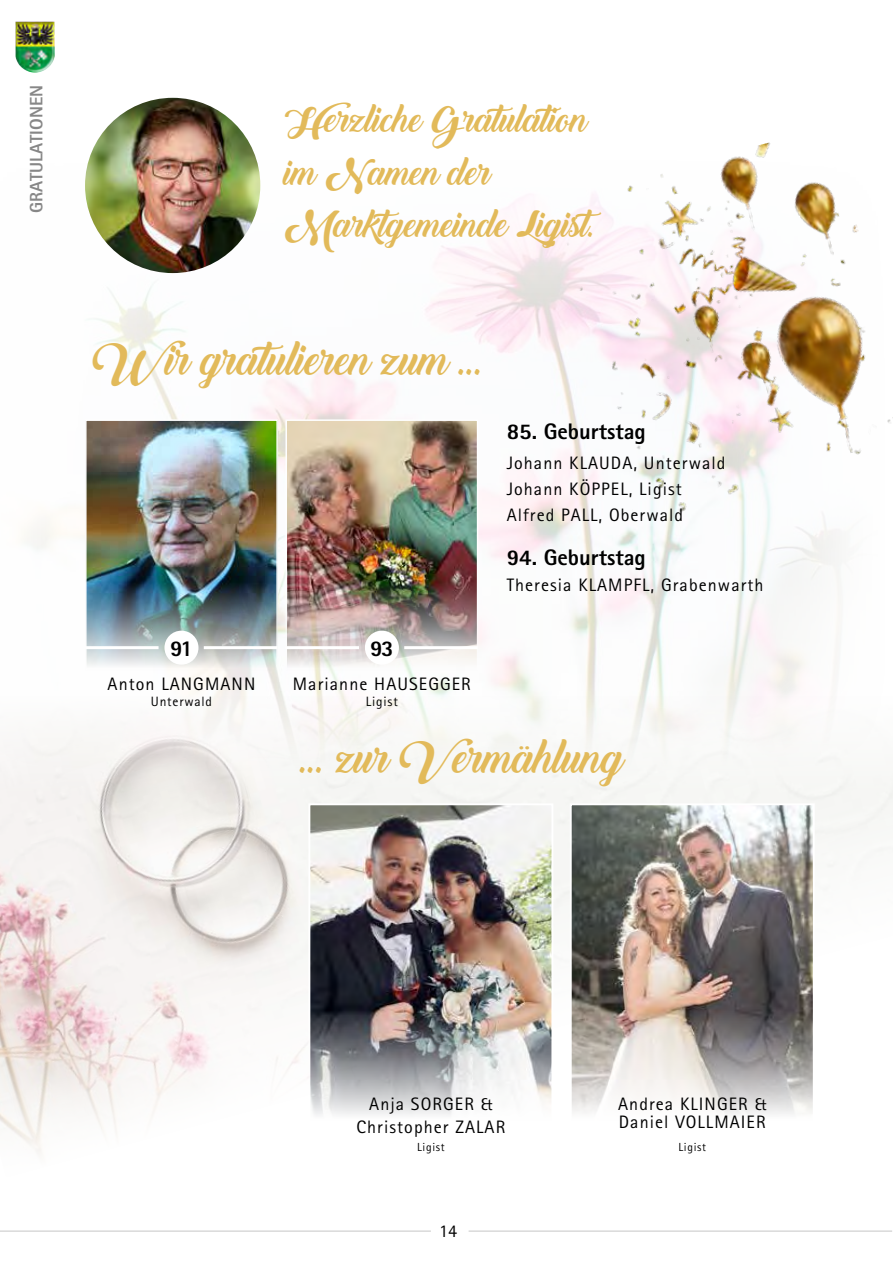
<style>
.page{position:relative;width:893px;height:1263px;background:#fff}
.page>*{position:absolute;margin:0;border:0;box-sizing:border-box;transform-origin:0 0}
.t1{font:41.85px "Backto Black Demo";letter-spacing:-.01em;color:#e2ba5a}
.t2{font:34.5px/52.5px "Backto Black Demo";letter-spacing:-.01em;color:#e2ba5a}
.t3{font:800 22.5px "Rotis Sans Serif Std";color:#000}
.t4{font:18px/25.8px "Rotis Sans Serif Std";letter-spacing:.06em;color:#000}
.t5{font:800 18px "Rotis Sans Serif Std";color:#878787}
.t6{font:13.5px "Rotis Sans Serif Std";letter-spacing:.06em;color:#000}
.t7{font:11.7px "Rotis Sans Serif Std";letter-spacing:.06em;color:#000}
</style>
<div class="page">
<img style="left:27px;top:157px;width:813px;height:403px">
<img style="left:550px;top:142px;width:343px;height:386px">
<img style="left:0;top:560px;width:893px;height:593px">
<img style="left:85px;top:98px;width:175px;height:175px;border-radius:88px">
<img style="left:311px;top:806px;width:239px;height:314px">
<div style="left:308px;top:803px;width:245px;height:320px;border:2px solid #fff"></div>
<img style="left:573px;top:806px;width:239px;height:314px">
<div style="left:570px;top:803px;width:245px;height:320px;border:2px solid #fff"></div>
<img style="left:88px;top:422px;width:187px;height:246px">
<div style="left:85px;top:419px;width:193px;height:252px;border:2px solid #fff"></div>
<div style="left:164px;top:631px;width:34px;height:34px;background:#fff;border-radius:50%"></div>
<hr style="left:85px;top:646px;width:74px;height:3px;background:#fff">
<hr style="left:204px;top:646px;width:73px;height:3px;background:#fff">
<img style="left:288px;top:422px;width:187px;height:246px">
<div style="left:285px;top:419px;width:193px;height:252px;border:2px solid #fff"></div>
<div style="left:365px;top:631px;width:34px;height:34px;background:#fff;border-radius:50%"></div>
<hr style="left:285px;top:646px;width:74px;height:3px;background:#fff">
<hr style="left:404px;top:646px;width:74px;height:3px;background:#fff">
<div style="left:14px;top:21px;width:42px;height:51px;background:#000;opacity:.75"></div>
<hr style="left:0;top:1231px;width:431px;height:1px;background:#c6c6c6">
<hr style="left:469px;top:1231px;width:423px;height:1px;background:#c6c6c6">
<p class="t5" style="left:25px;top:213px;width:129px;rotate:-90deg">GRATULATIONEN</p>
<h2 class="t2" style="left:285px;top:94px;width:324px">Herzliche Gratulation im Namen der<br>Marktgemeinde Ligist.</h2>
<h1 class="t1" style="left:94px;top:336px;width:393px">Wir gratulieren zum ...</h1>
<p class="t3" style="left:170px;top:634px;width:24px">91</p>
<p class="t4" style="left:108px;top:671px;width:149px">Anton LANGMANN</p>
<p class="t6" style="left:151px;top:694px;width:63px">Unterwald</p>
<p class="t3" style="left:370px;top:634px;width:25px">93</p>
<p class="t4" style="left:293px;top:671px;width:180px">Marianne HAUSEGGER</p>
<p class="t6" style="left:366px;top:694px;width:34px">Ligist</p>
<p class="t3" style="left:507px;top:417px;width:141px">85. Geburtstag</p>
<p class="t4" style="left:507px;top:450px;width:220px">Johann KLAUDA, Unterwald<br>Johann KÖPPEL, Ligist<br>Alfred PALL, Oberwald</p>
<p class="t3" style="left:507px;top:543px;width:141px">94. Geburtstag</p>
<p class="t4" style="left:507px;top:572px;width:258px">Theresia KLAMPFL, Grabenwarth</p>
<h1 class="t1" style="left:301px;top:734px;width:325px">... zur Vermählung</h1>
<p class="t4" style="left:356px;top:1093px;width:150px;line-height:22.2px;text-align:center">Anja SORGER &amp;<br>Christopher ZALAR</p>
<p class="t7" style="left:417px;top:1140px;width:29px">Ligist</p>
<p class="t4" style="left:439px;top:1218px;width:19px">14</p>
<p class="t4" style="left:618px;top:1095px;width:150px;line-height:18px">Andrea KLINGER &amp;<br>Daniel VOLLMAIER</p>
<p class="t7" style="left:678px;top:1140px;width:29px">Ligist</p>
</div>
